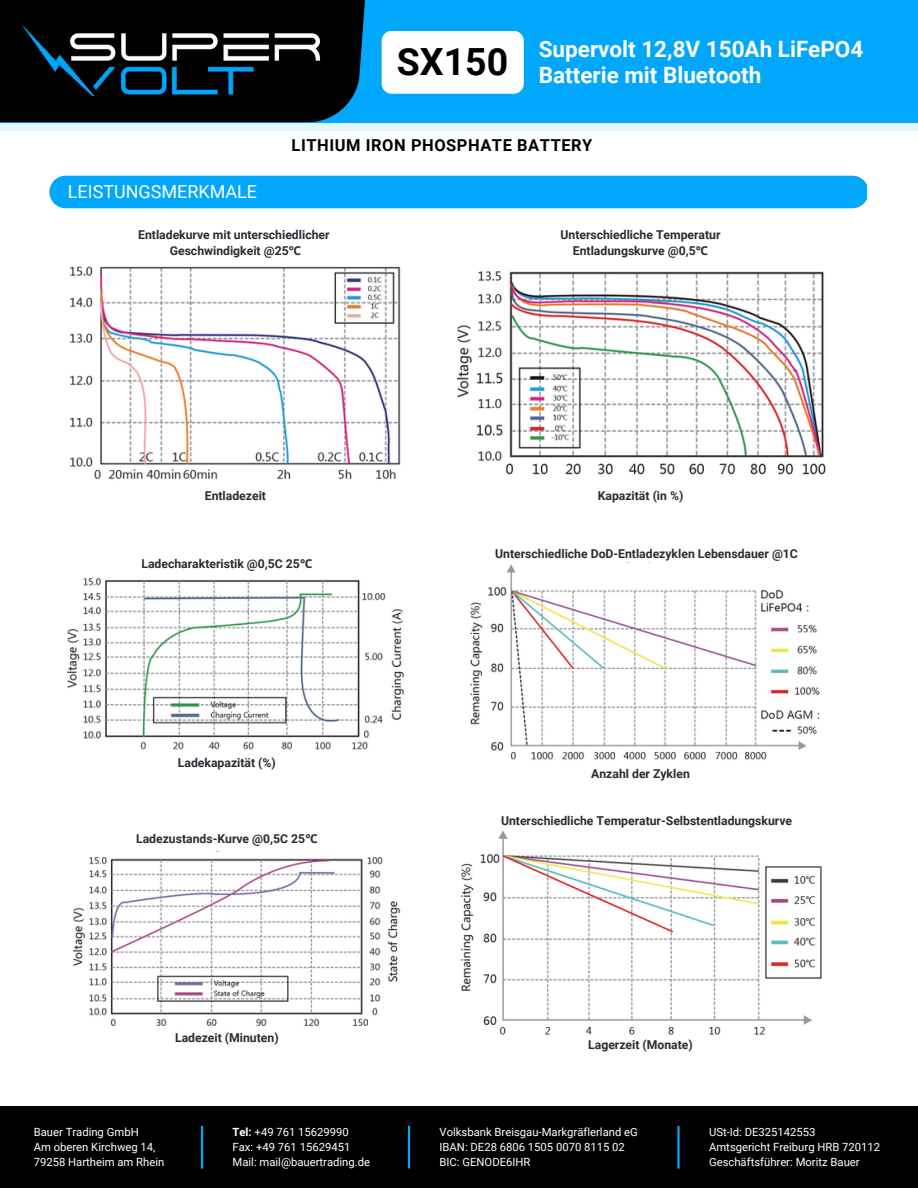
<style>
.page{position:relative;width:918px;height:1188px;background:#fff}
.page>*{position:absolute;margin:0;border:0;box-sizing:border-box;transform-origin:0 0}
.t1{font:700 37.5px "Roboto";color:#000}
.t2{font:700 22.5px/25.8px "Roboto";color:#fff}
.t3{font:18px "Roboto";color:#fff}
.t4{font:700 16.5px "Roboto";letter-spacing:.035em;color:#000}
.t5{font:700 12.15px/16.4px "Roboto";color:#2a2b34;text-align:center}
.t6{font:11.25px/15px "Roboto";color:#fff}
.s1{font-family:"Noto Sans"}
.s2{font-weight:700}
</style>
<div class="page">
<img style="left:69px;top:266px;width:332px;height:214px">
<img style="left:457px;top:271px;width:369px;height:204px">
<img style="left:66px;top:577px;width:339px;height:173px">
<img style="left:470px;top:562px;width:350px;height:198px">
<img style="left:73px;top:857px;width:328px;height:169px">
<img style="left:461px;top:829px;width:361px;height:206px">
<div style="left:0;top:0;width:918px;height:122px;background:#00a7fb"></div>
<div style="left:0;top:122px;width:918px;height:8px;background:#e4f5fe"></div>
<div style="left:0;top:0;width:368px;height:122px;background:#000"></div>
<div style="left:0;top:1106px;width:918px;height:82px;background:#000"></div>
<hr style="left:201px;top:1126px;width:2px;height:43px;background:#00a7fb">
<hr style="left:408px;top:1126px;width:2px;height:42px;background:#00a7fb">
<hr style="left:677px;top:1126px;width:3px;height:43px;background:#00a7fb">
<div style="left:49px;top:176px;width:818px;height:32px;background:#00a7fb"></div>
<img style="left:23px;top:27px;width:298px;height:68px">
<div style="left:382px;top:31px;width:142px;height:63px;background:#fff;border-radius:10px"></div>
<h1 class="t1" style="left:397px;top:40px;width:113px">SX150</h1>
<h2 class="t2" style="left:539px;top:36px;width:326px">Supervolt 12,8V 150Ah LiFePO4<br>Batterie mit Bluetooth</h2>
<h3 class="t3" style="left:68px;top:181px;width:191px">LEISTUNGSMERKMALE</h3>
<h3 class="t4" style="left:292px;top:135px;width:302px">LITHIUM IRON PHOSPHATE BATTERY</h3>
<p class="t5" style="left:138px;top:226px;width:193px">Entladekurve mit unterschiedlicher<br>Geschwindigkeit @25<span class="s1">℃</span></p>
<p class="t5" style="left:205px;top:487px;width:63px">Entladezeit</p>
<p class="t5" style="left:141px;top:556px;width:172px">Ladecharakteristik @0,5C 25<span class="s1">℃</span></p>
<p class="t5" style="left:178px;top:755px;width:99px">Ladekapazität (%)</p>
<p class="t5" style="left:136px;top:830px;width:183px">Ladezustands-Kurve @0,5C 25<span class="s1">℃</span></p>
<p class="t5" style="left:175px;top:1029px;width:105px">Ladezeit (Minuten)</p>
<p class="t5" style="left:560px;top:226px;width:162px">Unterschiedliche Temperatur<br>Entladungskurve @0,5<span class="s1">℃</span></p>
<p class="t5" style="left:598px;top:487px;width:87px">Kapazität (in %)</p>
<p class="t5" style="left:495px;top:546px;width:304px">Unterschiedliche DoD-Entladezyklen Lebensdauer @1C</p>
<p class="t5" style="left:591px;top:765px;width:100px">Anzahl der Zyklen</p>
<p class="t5" style="left:501px;top:813px;width:293px">Unterschiedliche Temperatur-Selbstentladungskurve</p>
<p class="t5" style="left:588px;top:1036px;width:106px">Lagerzeit (Monate)</p>
<p class="t6" style="left:34px;top:1124px;width:132px">Bauer Trading GmbH<br>Am oberen Kirchweg 14,<br>79258 Hartheim am Rhein</p>
<p class="t6" style="left:233px;top:1124px;width:139px"><span class="s2">Tel:</span> +49 761 15629990<br>Fax: +49 761 15629451<br>Mail: mail@bauertrading.de</p>
<p class="t6" style="left:440px;top:1124px;width:200px">Volksbank Breisgau-Markgräflerland eG<br>IBAN: DE28 6806 1505 0070 8115 02<br>BIC: GENODE6IHR</p>
<p class="t6" style="left:709px;top:1124px;width:173px">USt-Id: DE325142553<br>Amtsgericht Freiburg HRB 720112<br>Geschäftsführer: Moritz Bauer</p>
</div>
